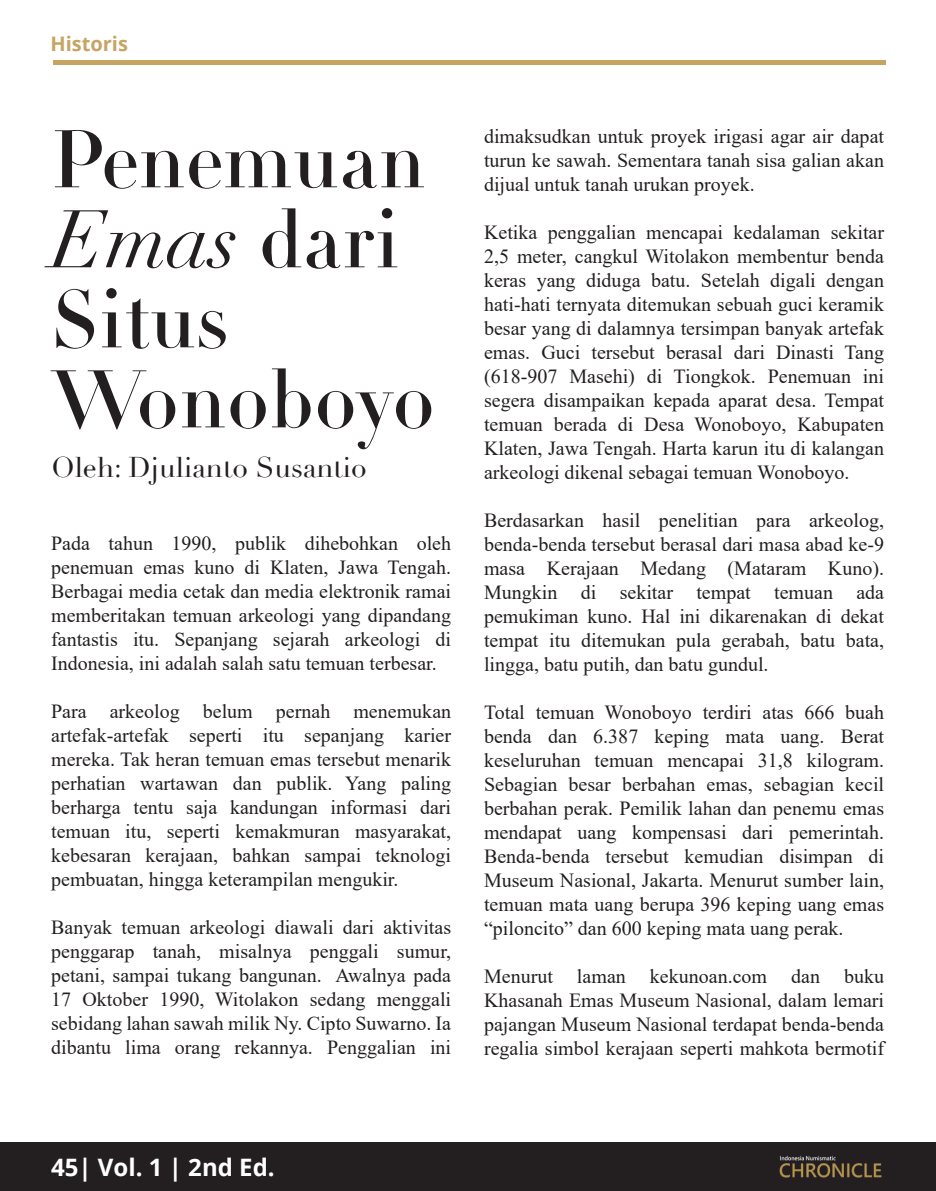
<style>
.page{position:relative;width:936px;height:1191px;background:#fff}
.page>*{position:absolute;margin:0;border:0;box-sizing:border-box;transform-origin:0 0}
.t1{font:80px/80px "Didot LT Std Headline";color:#231f20}
.t2{font:italic 80px "Didot LT Std";color:#231f20}
.t3{font:28px "Didot";color:#231f20}
.t4{font:700 24px "Open Sans";color:#fff}
.t5{font:20px/24px "Times New Roman";color:#231f20;text-align:justify}
.t6{font:700 20px "Open Sans";color:#c6a462}
.s1{font-family:"Didot LT Std Headline";font-style:normal}
</style>
<div class="page">
<div style="left:0;top:1142px;width:935px;height:49px;background:#231f20"></div>
<img style="left:779px;top:1155px;width:103px;height:23px">
<hr style="left:53px;top:60px;width:832px;height:4px;background:#c6a462">
<p class="t6" style="left:50px;top:29px;width:79px">Historis</p>
<h1 class="t1" style="left:52px;top:122px;width:376px">Penemuan</h1>
<h1 class="t2" style="left:52px;top:192px;width:350px">Emas <span class="s1">dari</span></h1>
<h1 class="t1" style="left:52px;top:282px;width:385px">Situs<br>Wonoboyo</h1>
<h2 class="t3" style="left:51px;top:451px;width:317px">Oleh: Djulianto Susantio</h2>
<p class="t5" style="left:51px;top:531px;width:401px">Pada tahun 1990, publik dihebohkan oleh penemuan emas kuno di Klaten, Jawa Tengah.<br>Berbagai media cetak dan media elektronik ramai memberitakan temuan arkeologi yang dipandang fantastis itu. Sepanjang sejarah arkeologi di Indonesia, ini adalah salah satu temuan terbesar.</p>
<p class="t5" style="left:51px;top:699px;width:401px">Para arkeolog belum pernah menemukan artefak-artefak seperti itu sepanjang karier mereka. Tak heran temuan emas tersebut menarik perhatian wartawan dan publik. Yang paling berharga tentu saja kandungan informasi dari temuan itu, seperti kemakmuran masyarakat, kebesaran kerajaan, bahkan sampai teknologi pembuatan, hingga keterampilan mengukir.</p>
<p class="t5" style="left:51px;top:915px;width:401px">Banyak temuan arkeologi diawali dari aktivitas penggarap tanah, misalnya penggali sumur, petani, sampai tukang bangunan. Awalnya pada 17 Oktober 1990, Witolakon sedang menggali sebidang lahan sawah milik Ny. Cipto Suwarno. Ia dibantu lima orang rekannya. Penggalian ini</p>
<p class="t5" style="left:484px;top:124px;width:401px">dimaksudkan untuk proyek irigasi agar air dapat turun ke sawah. Sementara tanah sisa galian akan dijual untuk tanah urukan proyek.</p>
<p class="t5" style="left:484px;top:220px;width:401px">Ketika penggalian mencapai kedalaman sekitar 2,5 meter, cangkul Witolakon membentur benda keras yang diduga batu. Setelah digali dengan hati-hati ternyata ditemukan sebuah guci keramik besar yang di dalamnya tersimpan banyak artefak emas. Guci tersebut berasal dari Dinasti Tang (618-907 Masehi) di Tiongkok. Penemuan ini segera disampaikan kepada aparat desa. Tempat temuan berada di Desa Wonoboyo, Kabupaten Klaten, Jawa Tengah. Harta karun itu di kalangan arkeologi dikenal sebagai temuan Wonoboyo.</p>
<p class="t5" style="left:484px;top:508px;width:401px">Berdasarkan hasil penelitian para arkeolog, benda-benda tersebut berasal dari masa abad ke-9 masa Kerajaan Medang (Mataram Kuno).<br>Mungkin di sekitar tempat temuan ada pemukiman kuno. Hal ini dikarenakan di dekat tempat itu ditemukan pula gerabah, batu bata, lingga, batu putih, dan batu gundul.</p>
<p class="t5" style="left:484px;top:700px;width:401px">Total temuan Wonoboyo terdiri atas 666 buah benda dan 6.387 keping mata uang. Berat keseluruhan temuan mencapai 31,8 kilogram.<br>Sebagian besar berbahan emas, sebagian kecil berbahan perak. Pemilik lahan dan penemu emas mendapat uang kompensasi dari pemerintah.<br>Benda-benda tersebut kemudian disimpan di Museum Nasional, Jakarta. Menurut sumber lain, temuan mata uang berupa 396 keping uang emas “piloncito” dan 600 keping mata uang perak.</p>
<p class="t5" style="left:484px;top:964px;width:401px">Menurut laman kekunoan.com dan buku Khasanah Emas Museum Nasional, dalam lemari pajangan Museum Nasional terdapat benda-benda regalia simbol kerajaan seperti mahkota bermotif</p>
<p class="t4" style="left:51px;top:1149px;width:225px">45| Vol. 1 | 2nd Ed.</p>
</div>
